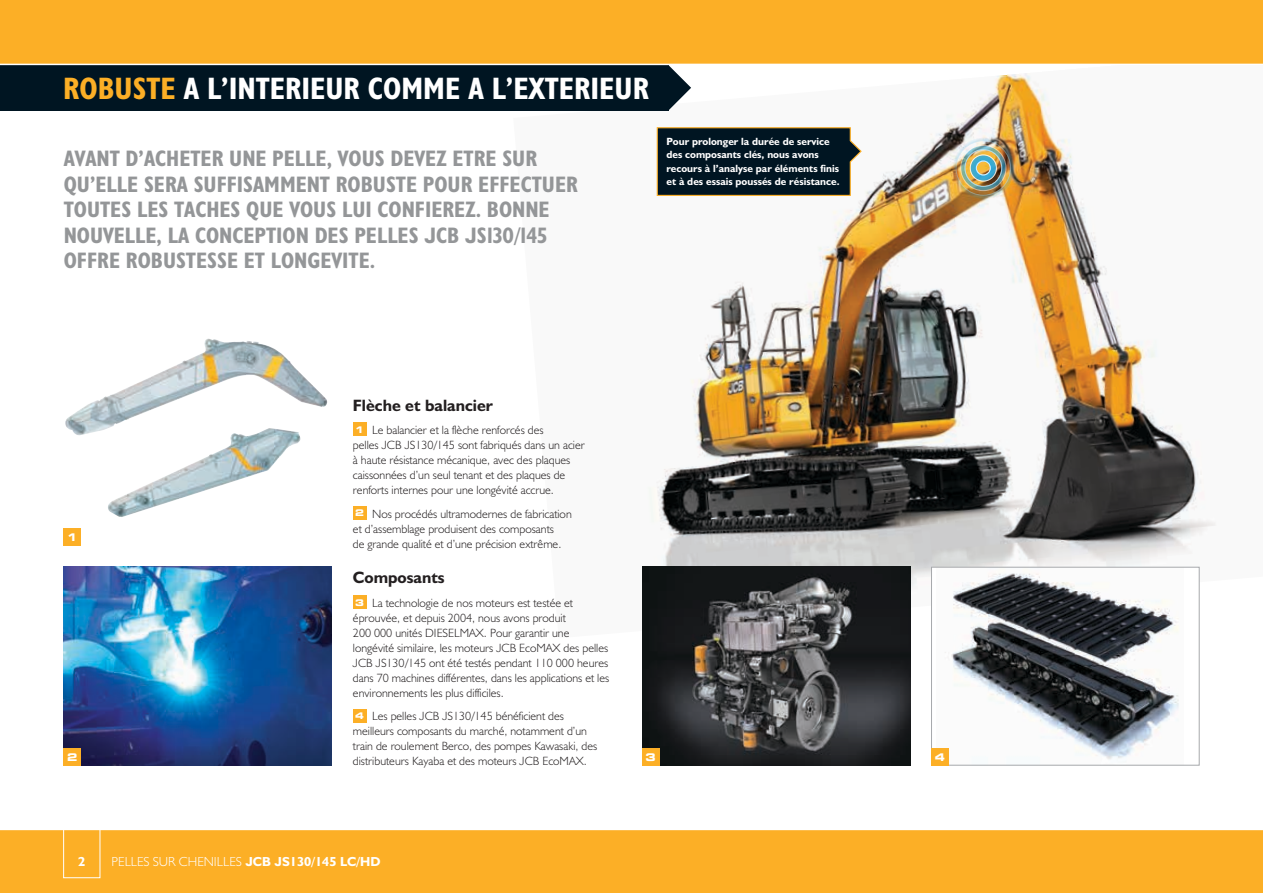
<style>
.page{position:relative;width:1263px;height:893px;background:#fff}
.page>*{position:absolute;margin:0;border:0;box-sizing:border-box;transform-origin:0 0}
.t1{font:31.2px "JCB Bold Condensed";color:#fff}
.t2{font:22.5px/25.5px "JCB Bold Condensed";color:#949698}
.t3{font:16.5px "JCB Bold";color:#231f20}
.t4{font:13.2px "JCB Light";color:#fff}
.t5{font:13.2px "JCB Bold";color:#fff}
.t6{font:12px/15px "JCB Light";color:#231f20}
.t7{font:10.5px/13.5px "JCB Bold";color:#fff}
.t8{font:700 expanded 10.5px "Square 721 BT";color:#fff}
.s1{color:#fcaf26}
.s2{font-family:"Square 721 BT";font-weight:700;font-stretch:expanded;font-size:9.15px;color:#fff}
.s3{font-family:"JCB Bold"}
</style>
<div class="page">
<img style="left:642px;top:73px;width:574px;height:565px">
<img style="left:642px;top:567px;width:268px;height:198px">
<img style="left:64px;top:567px;width:268px;height:198px">
<svg style="left:668px;top:65px;width:23px;height:45px"></svg>
<div style="left:0;top:54px;width:668px;height:57px;background:#001522"></div>
<div style="left:0;top:829px;width:1263px;height:64px;background:#fcaf26"></div>
<div style="left:353px;top:423px;width:13px;height:13px;background:#fcaf26"></div>
<div style="left:353px;top:506px;width:13px;height:13px;background:#fcaf26"></div>
<div style="left:353px;top:596px;width:13px;height:13px;background:#fcaf26"></div>
<div style="left:353px;top:709px;width:13px;height:13px;background:#fcaf26"></div>
<svg style="left:79px;top:338px;width:249px;height:98px"></svg>
<img style="left:65px;top:339px;width:141px;height:96px">
<svg style="left:86px;top:413px;width:242px;height:52px"></svg>
<img style="left:108px;top:428px;width:165px;height:89px">
<div style="left:64px;top:529px;width:17px;height:17px;background:#fcaf26"></div>
<div style="left:64px;top:748px;width:17px;height:17px;background:#fcaf26"></div>
<div style="left:63px;top:819px;width:37px;height:59px;border:1px solid #fff"></div>
<div style="left:642px;top:748px;width:17px;height:17px;background:#fcaf26"></div>
<img style="left:951px;top:136px;width:64px;height:64px">
<svg style="left:656px;top:127px;width:206px;height:69px;background:#17272d"></svg>
<div style="left:931px;top:567px;width:268px;height:198px;background:#fff"></div>
<img style="left:945px;top:573px;width:234px;height:187px">
<div style="left:931px;top:567px;width:268px;height:198px;border:1px solid #a7a9ac"></div>
<div style="left:931px;top:748px;width:18px;height:17px;background:#fcaf26"></div>
<div style="left:0;top:0;width:1263px;height:64px;background:#fcaf26"></div>
<hr style="left:0;top:64px;width:1263px;height:1px;background:#fff">
<hr style="left:0;top:829px;width:1263px;height:1px;background:#fff">
<h1 class="t1" style="left:63px;top:69px;width:587px"><span class="s1">ROBUSTE</span> A L’INTERIEUR COMME A L’EXTERIEUR</h1>
<h2 class="t2" style="left:64px;top:145px;width:516px">AVANT D’ACHETER UNE PELLE, VOUS DEVEZ ETRE SUR QU’ELLE SERA SUFFISAMMENT ROBUSTE POUR EFFECTUER TOUTES LES TACHES QUE VOUS LUI CONFIEREZ. BONNE NOUVELLE, LA CONCEPTION DES PELLES JCB JS130/145<br>OFFRE ROBUSTESSE ET LONGEVITE.</h2>
<p class="t7" style="left:666px;top:134px;width:175px">Pour prolonger la durée de service des composants clés, nous avons recours à l’analyse par éléments finis et à des essais poussés de résistance.</p>
<p class="t8" style="left:67px;top:531px;width:12px">1</p>
<p class="t8" style="left:67px;top:751px;width:12px">2</p>
<h3 class="t3" style="left:353px;top:395px;width:141px">Flèche et balancier</h3>
<p class="t6" style="left:353px;top:422px;width:233px"><span class="s2">1</span> Le balancier et la flèche renforcés des<br>pelles JCB JS130/145 sont fabriqués dans un acier à haute résistance mécanique, avec des plaques caissonnées d’un seul tenant et des plaques de renforts internes pour une longévité accrue.</p>
<p class="t6" style="left:353px;top:506px;width:220px"><span class="s2">2</span> Nos procédés ultramodernes de fabrication et d’assemblage produisent des composants<br>de grande qualité et d’une précision extrême.</p>
<h3 class="t3" style="left:353px;top:567px;width:93px">Composants</h3>
<p class="t6" style="left:353px;top:595px;width:258px"><span class="s2">3</span> La technologie de nos moteurs est testée et éprouvée, et depuis 2004, nous avons produit<br>200 000 unités DIESELMAX. Pour garantir une longévité similaire, les moteurs JCB EcoMAX des pelles JCB JS130/145 ont été testés pendant 110 000 heures dans 70 machines différentes, dans les applications et les environnements les plus difficiles.</p>
<p class="t6" style="left:353px;top:709px;width:246px"><span class="s2">4</span> Les pelles JCB JS130/145 bénéficient des meilleurs composants du marché, notamment d’un train de roulement Berco, des pompes Kawasaki, des distributeurs Kayaba et des moteurs JCB EcoMAX.</p>
<p class="t5" style="left:78px;top:853px;width:9px">2</p>
<p class="t4" style="left:112px;top:853px;width:270px">PELLES SUR CHENILLES <span class="s3">JCB JS130/145 LC/HD</span></p>
<p class="t8" style="left:645px;top:751px;width:12px">3</p>
<p class="t8" style="left:935px;top:751px;width:12px">4</p>
</div>
